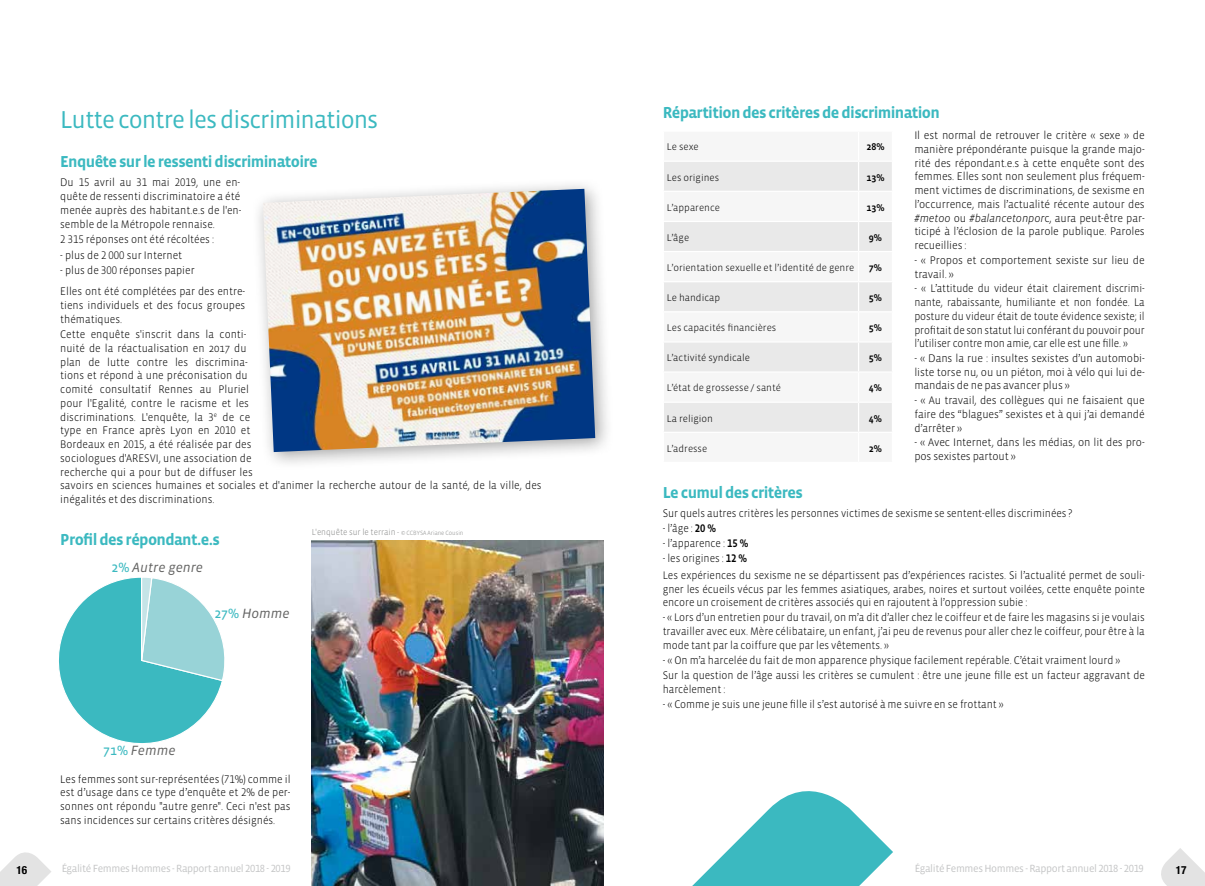
<style>
.page{position:relative;width:1205px;height:886px;background:#fff}
.page>*{position:absolute;margin:0;border:0;box-sizing:border-box;transform-origin:0 0}
.t1{font:25px "Vista Sans OT";letter-spacing:-.04em;color:#3bb9c0}
.t2{font:700 16.25px "Vista Sans OT";letter-spacing:-.04em;color:#3bb9c0}
.t3{font:italic 13.75px "Vista Sans OT";color:#626261}
.t4{font:300 11.25px/13.8px "Vista Sans OT";letter-spacing:-.005em;color:#000;scale:.95 1}
.t5{font:300 11.25px/13.8px "Vista Sans OT";letter-spacing:-.005em;color:#000;scale:.94 1}
.t6{font:300 11.25px/13.8px "Vista Sans OT";letter-spacing:-.005em;color:#000;text-align:justify}
.t7{font:300 11.25px/13.8px "Vista Sans OT";letter-spacing:-.005em;color:#000;text-align:justify;scale:.93 1}
.t8{font:700 condensed 11.25px "Helvetica Neue";color:#000}
.t9{font:10.62px "Vista Sans OT";letter-spacing:-.035em;color:#b1b2b3}
.t10{font:300 10px "Vista Sans OT";color:#000}
.t11{font:500 10px "Vista Sans OT";color:#000}
.t12{font:300 8.75px "Vista Sans OT";color:#868786;scale:.95 1}
.s1{font-style:normal;color:#3bb9c0}
.s2{font-size:6.25px}
.s3{font-style:italic}
.s4{font-weight:500}
</style>
<div class="page">
<div style="left:251px;top:177px;width:363px;height:294px;background:#000;opacity:.35"></div>
<img style="left:263px;top:189px;width:332px;height:263px">
<svg style="left:59px;top:577px;width:166px;height:166px"></svg>
<img style="left:312px;top:540px;width:291px;height:346px">
<svg style="left:664px;top:162px;width:228px;height:270px;fill:#e9e9e9"></svg>
<hr style="left:663px;top:191px;width:195px;height:1px;background:#fff">
<hr style="left:858px;top:191px;width:35px;height:1px;background:#fff">
<hr style="left:663px;top:221px;width:195px;height:1px;background:#fff">
<hr style="left:858px;top:221px;width:35px;height:1px;background:#fff">
<hr style="left:663px;top:251px;width:195px;height:1px;background:#fff">
<hr style="left:858px;top:251px;width:35px;height:1px;background:#fff">
<hr style="left:663px;top:281px;width:195px;height:1px;background:#fff">
<hr style="left:858px;top:281px;width:35px;height:1px;background:#fff">
<hr style="left:663px;top:311px;width:195px;height:1px;background:#fff">
<hr style="left:858px;top:311px;width:35px;height:1px;background:#fff">
<hr style="left:663px;top:341px;width:195px;height:2px;background:#fff">
<hr style="left:858px;top:341px;width:35px;height:2px;background:#fff">
<hr style="left:663px;top:371px;width:195px;height:2px;background:#fff">
<hr style="left:858px;top:371px;width:35px;height:2px;background:#fff">
<hr style="left:663px;top:401px;width:195px;height:2px;background:#fff">
<hr style="left:858px;top:401px;width:35px;height:2px;background:#fff">
<svg style="left:858px;top:162px;width:1px;height:270px"></svg>
<svg style="left:692px;top:791px;width:201px;height:95px"></svg>
<svg style="left:0;top:852px;width:51px;height:34px"></svg>
<svg style="left:1161px;top:848px;width:44px;height:38px"></svg>
<h1 class="t1" style="left:60px;top:106px;width:320px">Lutte contre les discriminations</h1>
<h2 class="t2" style="left:60px;top:154px;width:259px">Enquête sur le ressenti discriminatoire</h2>
<p class="t4" style="left:60px;top:176px;width:192px;text-align:justify">Du 15 avril au 31 mai 2019, une en&shy;quête de ressenti discriminatoire a été menée auprès des habitant.e.s de l'en&shy;semble de la Métropole rennaise.</p>
<p class="t4" style="left:60px;top:233px;width:164px">2 315 réponses ont été récoltées :</p>
<p class="t4" style="left:60px;top:248px;width:130px">- plus de 2 000 sur Internet</p>
<p class="t4" style="left:60px;top:260px;width:196px;line-height:20.9px">- plus de 300 réponses papier<br>Elles ont été complétées par des entre-</p>
<p class="t4" style="left:60px;top:298px;width:196px">tiens individuels et des focus groupes thématiques.</p>
<p class="t4" style="left:60px;top:328px;width:508px">Cette enquête s'inscrit dans la conti-<br>nuité de la réactualisation en 2017 du<br>plan de lutte contre les discrimina-<br>tions et répond à une préconisation du<br>comité consultatif Rennes au Pluriel<br>pour l'Egalité, contre le racisme et les<br>discriminations. L'enquête, la 3<sup>e</sup> de ce<br>type en France après Lyon en 2010 et<br>Bordeaux en 2015, a été réalisée par des<br>sociologues d'ARESVI, une association de<br>recherche qui a pour but de diffuser les<br>savoirs en sciences humaines et sociales et d'animer la recherche autour de la santé, de la ville, des inégalités et des discriminations.</p>
<h2 class="t2" style="left:60px;top:531px;width:161px">Profil des répondant.e.s</h2>
<p class="t3" style="left:112px;top:560px;width:93px"><span class="s1">2%</span> Autre genre</p>
<p class="t3" style="left:214px;top:606px;width:77px"><span class="s1">27%</span> Homme</p>
<p class="t12" style="left:312px;top:527px;width:161px">L'enquête sur le terrain - <span class="s2">© CCBYSA Ariane Cousin</span></p>
<p class="t3" style="left:103px;top:743px;width:74px"><span class="s1">71%</span> Femme</p>
<p class="t4" style="left:60px;top:772px;width:244px;text-align:justify">Les femmes sont sur-représentées (71%) comme il est d’usage dans ce type d’enquête et 2% de per&shy;sonnes ont répondu "autre genre". Ceci n'est pas sans incidences sur certains critères désignés.</p>
<h2 class="t2" style="left:663px;top:105px;width:279px">Répartition des critères de discrimination</h2>
<p class="t10" style="left:667px;top:142px;width:33px">Le sexe</p>
<p class="t11" style="left:866px;top:142px;width:20px">28%</p>
<p class="t10" style="left:667px;top:172px;width:54px">Les origines</p>
<p class="t11" style="left:866px;top:172px;width:20px">13%</p>
<p class="t10" style="left:667px;top:202px;width:55px">L’apparence</p>
<p class="t11" style="left:866px;top:202px;width:20px">13%</p>
<p class="t10" style="left:667px;top:232px;width:24px">L’âge</p>
<p class="t11" style="left:869px;top:232px;width:15px">9%</p>
<p class="t10" style="left:667px;top:262px;width:189px">L’orientation sexuelle et l’identité de genre</p>
<p class="t11" style="left:869px;top:262px;width:15px">7%</p>
<p class="t10" style="left:667px;top:292px;width:55px">Le handicap</p>
<p class="t11" style="left:869px;top:292px;width:15px">5%</p>
<p class="t10" style="left:667px;top:323px;width:111px">Les capacités financières</p>
<p class="t11" style="left:869px;top:323px;width:15px">5%</p>
<p class="t10" style="left:667px;top:353px;width:85px">L’activité syndicale</p>
<p class="t11" style="left:869px;top:353px;width:15px">5%</p>
<p class="t10" style="left:667px;top:383px;width:116px">L’état de grossesse / santé</p>
<p class="t11" style="left:869px;top:383px;width:15px">4%</p>
<p class="t10" style="left:667px;top:413px;width:48px">La religion</p>
<p class="t11" style="left:869px;top:413px;width:15px">4%</p>
<p class="t10" style="left:667px;top:443px;width:42px">L’adresse</p>
<p class="t11" style="left:869px;top:443px;width:15px">2%</p>
<p class="t6" style="left:914px;top:129px;width:232px">Il est normal de retrouver le critère « sexe » de manière prépondérante puisque la grande majo&shy;rité des répondant.e.s à cette enquête sont des femmes. Elles sont non seulement plus fréquem&shy;ment victimes de discriminations, de sexisme en l’occurrence, mais l’actualité récente autour des <span class="s3">#metoo</span> ou <span class="s3">#balancetonpor</span>c, aura peut-être par&shy;ticipé à l’éclosion de la parole publique. Paroles recueillies :</p>
<p class="t6" style="left:914px;top:253px;width:232px">- « Propos et comportement sexiste sur lieu de travail. »</p>
<p class="t7" style="left:914px;top:282px;width:249px">- « L’attitude du videur était clairement discrimi&shy;nante, rabaissante, humiliante et non fondée. La posture du videur était de toute évidence sexiste; il profitait de son statut lui conférant du pouvoir pour l’utiliser contre mon amie, car elle est une fille. »</p>
<p class="t6" style="left:914px;top:351px;width:232px">- « Dans la rue : insultes sexistes d’un automobi&shy;liste torse nu, ou un piéton, moi à vélo qui lui de&shy;mandais de ne pas avancer plus »</p>
<p class="t6" style="left:914px;top:394px;width:232px">- « Au travail, des collègues qui ne faisaient que faire des “blagues” sexistes et à qui j’ai demandé d’arrêter »</p>
<p class="t6" style="left:914px;top:436px;width:232px">- « Avec Internet, dans les médias, on lit des pro&shy;pos sexistes partout »</p>
<h2 class="t2" style="left:663px;top:484px;width:142px">Le cumul des critères</h2>
<p class="t5" style="left:663px;top:506px;width:437px">Sur quels autres critères les personnes victimes de sexisme se sentent-elles discriminées ?</p>
<p class="t5" style="left:663px;top:521px;width:58px">- l’âge : <span class="s4">20 %</span></p>
<p class="t5" style="left:663px;top:536px;width:93px">- l’apparence : <span class="s4">15 %</span></p>
<p class="t5" style="left:663px;top:549px;width:514px;line-height:17.2px">- les origines : <span class="s4">12 %<br></span>Les expériences du sexisme ne se départissent pas d’expériences racistes. Si l’actualité permet de souli-</p>
<p class="t5" style="left:663px;top:582px;width:514px">gner les écueils vécus par les femmes asiatiques, arabes, noires et surtout voilées, cette enquête pointe encore un croisement de critères associés qui en rajoutent à l’oppression subie :</p>
<p class="t5" style="left:663px;top:611px;width:514px;text-align:justify">- « Lors d’un entretien pour du travail, on m’a dit d’aller chez le coiffeur et de faire les magasins si je voulais travailler avec eux. Mère célibataire, un enfant, j’ai peu de revenus pour aller chez le coiffeur, pour être à la mode tant par la coiffure que par les vêtements. »</p>
<p class="t5" style="left:663px;top:653px;width:514px;line-height:15px">- « On m’a harcelée du fait de mon apparence physique facilement repérable. C’était vraiment lourd »<br>Sur la question de l’âge aussi les critères se cumulent : être une jeune fille est un facteur aggravant de</p>
<p class="t5" style="left:663px;top:682px;width:68px">harcèlement :</p>
<p class="t5" style="left:663px;top:697px;width:364px">- « Comme je suis une jeune fille il s’est autorisé à me suivre en se frottant »</p>
<p class="t8" style="left:16px;top:863px;width:12px">16</p>
<p class="t9" style="left:61px;top:863px;width:231px">Égalité Femmes Hommes - Rapport annuel 2018 - 2019</p>
<p class="t9" style="left:914px;top:863px;width:231px">Égalité Femmes Hommes - Rapport annuel 2018 - 2019</p>
<p class="t8" style="left:1175px;top:863px;width:12px">17</p>
</div>
